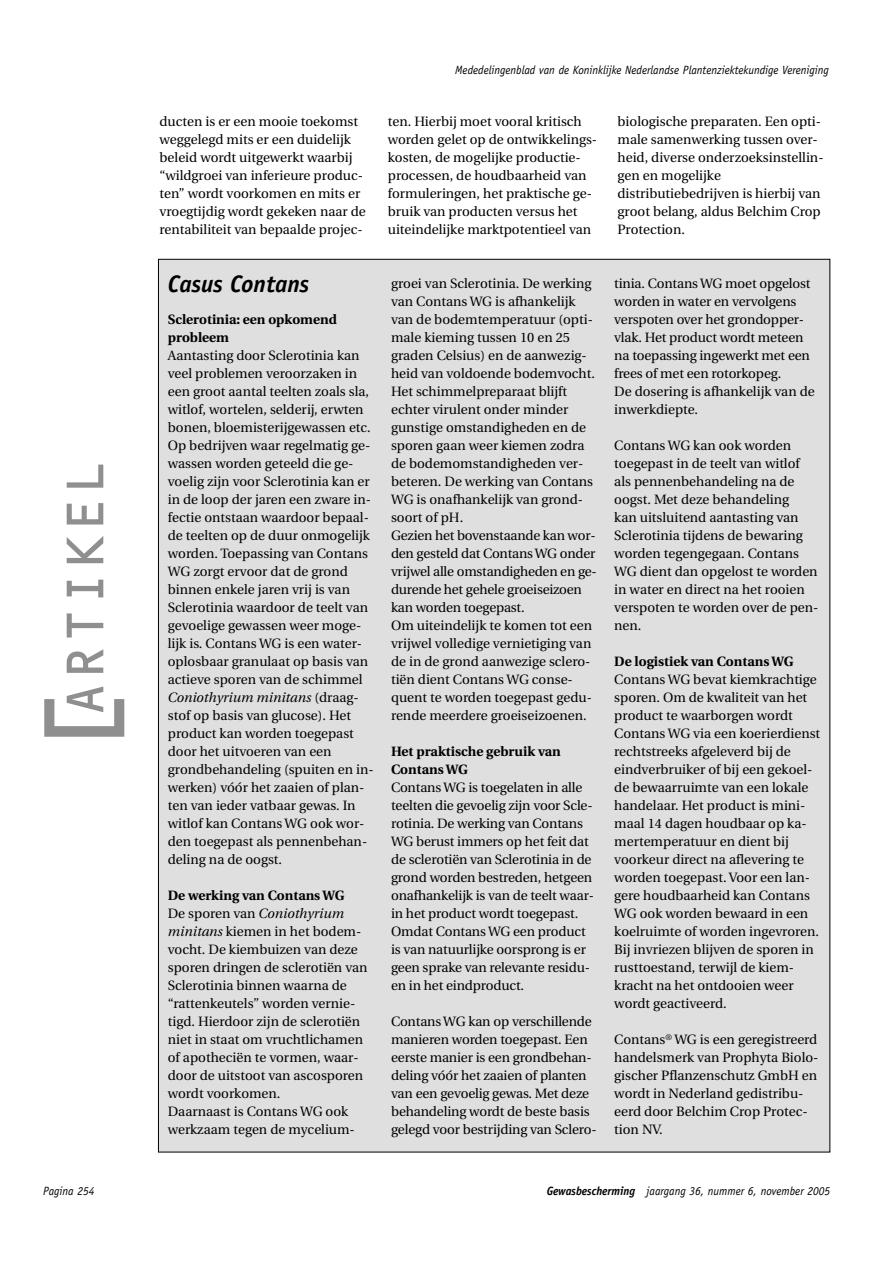
<style>
.page{position:relative;width:893px;height:1262px;background:#fff}
.page>*{position:absolute;margin:0;border:0;box-sizing:border-box;transform-origin:0 0}
.t1{font:108px "OCR C Regular";color:#8f8f8f;scale:.95 1}
.t2{font:54px "OCR C Regular";color:#8f8f8f;scale:.95 1}
.t3{font:italic 700 24px "Officina Sans";color:#000}
.t4{font:13.5px/18px "Utopia";color:#000}
.t5{font:700 13.5px/18px "Utopia";color:#000}
.t6{font:italic 12px "Officina Sans";color:#000;scale:.95 1}
.s1{font-style:italic}
.s2{font-weight:700}
</style>
<div class="page">
<div style="left:158px;top:259px;width:671px;height:893px;background:#dfdfdf"></div>
<p class="t6" style="left:455px;top:65px;width:394px">Mededelingenblad van de Koninklijke Nederlandse Plantenziektekundige Vereniging</p>
<h2 class="t2" style="left:66px;top:718px;width:274px;rotate:-90deg">ARTIKEL</h2>
<h1 class="t1" style="left:51px;top:754px;width:79px;rotate:-90deg">[</h1>
<p class="t4" style="left:159px;top:114px;width:208px">ducten is er een mooie toekomst weggelegd mits er een duidelijk beleid wordt uitgewerkt waarbij “wildgroei van inferieure produc&shy;ten” wordt voorkomen en mits er vroegtijdig wordt gekeken naar de rentabiliteit van bepaalde projec-</p>
<p class="t4" style="left:388px;top:114px;width:211px">ten. Hierbij moet vooral kritisch worden gelet op de ontwikkelings&shy;kosten, de mogelijke productie&shy;processen, de houdbaarheid van formuleringen, het praktische ge&shy;bruik van producten versus het uiteindelijke marktpotentieel van</p>
<p class="t4" style="left:617px;top:114px;width:207px">biologische preparaten. Een opti&shy;male samenwerking tussen over&shy;heid, diverse onderzoeksinstellin&shy;gen en mogelijke distributiebedrijven is hierbij van groot belang, aldus Belchim Crop<br>Protection.</p>
<h3 class="t3" style="left:168px;top:275px;width:143px">Casus Contans</h3>
<p class="t5" style="left:168px;top:312px;width:170px">Sclerotinia: een opkomend probleem</p>
<p class="t4" style="left:168px;top:348px;width:207px">Aantasting door Sclerotinia kan veel problemen veroorzaken in een groot aantal teelten zoals sla, witlof, wortelen, selderij, erwten bonen, bloemisterijgewassen etc.<br>Op bedrijven waar regelmatig ge&shy;wassen worden geteeld die ge&shy;voelig zijn voor Sclerotinia kan er in de loop der jaren een zware in&shy;fectie ontstaan waardoor bepaal&shy;de teelten op de duur onmogelijk worden. Toepassing van Contans<br>WG zorgt ervoor dat de grond binnen enkele jaren vrij is van<br>Sclerotinia waardoor de teelt van gevoelige gewassen weer moge&shy;lijk is. Contans WG is een water&shy;oplosbaar granulaat op basis van actieve sporen van de schimmel<br><span class="s1">Coniothyrium minitans</span> (draag&shy;stof op basis van glucose). Het product kan worden toegepast door het uitvoeren van een grondbehandeling (spuiten en in&shy;werken) vóór het zaaien of plan&shy;ten van ieder vatbaar gewas. In witlof kan Contans WG ook wor&shy;den toegepast als pennenbehan&shy;deling na de oogst.</p>
<p class="t4" style="left:168px;top:888px;width:201px"><span class="s2">De werking van Contans WG<br></span>De sporen van <span class="s1">Coniothyrium minitans</span> kiemen in het bodem&shy;vocht. De kiembuizen van deze sporen dringen de sclerotiën van<br>Sclerotinia binnen waarna de “rattenkeutels” worden vernie&shy;tigd. Hierdoor zijn de sclerotiën niet in staat om vruchtlichamen of apotheciën te vormen, waar&shy;door de uitstoot van ascosporen wordt voorkomen.<br>Daarnaast is Contans WG ook werkzaam tegen de mycelium-</p>
<p class="t4" style="left:391px;top:276px;width:207px">groei van Sclerotinia. De werking van Contans WG is afhankelijk van de bodemtemperatuur (opti&shy;male kieming tussen 10 en 25 graden Celsius) en de aanwezig&shy;heid van voldoende bodemvocht.<br>Het schimmelpreparaat blijft echter virulent onder minder gunstige omstandigheden en de sporen gaan weer kiemen zodra de bodemomstandigheden ver&shy;beteren. De werking van Contans<br>WG is onafhankelijk van grond&shy;soort of pH.<br>Gezien het bovenstaande kan wor&shy;den gesteld dat Contans WG onder vrijwel alle omstandigheden en ge&shy;durende het gehele groeiseizoen kan worden toegepast.<br>Om uiteindelijk te komen tot een vrijwel volledige vernietiging van de in de grond aanwezige sclero&shy;tiën dient Contans WG conse&shy;quent te worden toegepast gedu&shy;rende meerdere groeiseizoenen.</p>
<p class="t5" style="left:391px;top:744px;width:171px">Het praktische gebruik van<br>Contans WG</p>
<p class="t4" style="left:391px;top:780px;width:204px">Contans WG is toegelaten in alle teelten die gevoelig zijn voor Scle&shy;rotinia. De werking van Contans<br>WG berust immers op het feit dat de sclerotiën van Sclerotinia in de grond worden bestreden, hetgeen onafhankelijk is van de teelt waar&shy;in het product wordt toegepast.<br>Omdat Contans WG een product is van natuurlijke oorsprong is er geen sprake van relevante residu&shy;en in het eindproduct.</p>
<p class="t4" style="left:391px;top:1014px;width:207px">Contans WG kan op verschillende manieren worden toegepast. Een eerste manier is een grondbehan&shy;deling vóór het zaaien of planten van een gevoelig gewas. Met deze behandeling wordt de beste basis gelegd voor bestrijding van Sclero-</p>
<p class="t4" style="left:614px;top:276px;width:202px">tinia. Contans WG moet opgelost worden in water en vervolgens verspoten over het grondopper&shy;vlak. Het product wordt meteen na toepassing ingewerkt met een frees of met een rotorkopeg.<br>De dosering is afhankelijk van de inwerkdiepte.</p>
<p class="t4" style="left:614px;top:438px;width:206px">Contans WG kan ook worden toegepast in de teelt van witlof als pennenbehandeling na de oogst. Met deze behandeling<br>kan uitsluitend aantasting van<br>Sclerotinia tijdens de bewaring worden tegengegaan. Contans<br>WG dient dan opgelost te worden in water en direct na het rooien verspoten te worden over de pen&shy;nen.</p>
<p class="t5" style="left:614px;top:654px;width:181px">De logistiek van Contans WG</p>
<p class="t4" style="left:614px;top:672px;width:207px">Contans WG bevat kiemkrachtige sporen. Om de kwaliteit van het product te waarborgen wordt<br>Contans WG via een koerierdienst rechtstreeks afgeleverd bij de eindverbruiker of bij een gekoel&shy;de bewaarruimte van een lokale handelaar. Het product is mini&shy;maal 14 dagen houdbaar op ka&shy;mertemperatuur en dient bij voorkeur direct na aflevering te worden toegepast. Voor een lan&shy;gere houdbaarheid kan Contans<br>WG ook worden bewaard in een koelruimte of worden ingevroren.<br>Bij invriezen blijven de sporen in rusttoestand, terwijl de kiem&shy;kracht na het ontdooien weer wordt geactiveerd.</p>
<p class="t4" style="left:614px;top:1032px;width:206px">Contans<sup>®</sup> WG is een geregistreerd handelsmerk van Prophyta Biolo&shy;gischer Pflanzenschutz GmbH en wordt in Nederland gedistribu&shy;eerd door Belchim Crop Protec&shy;tion NV.</p>
<p class="t6" style="left:43px;top:1186px;width:55px">Pagina 254</p>
<p class="t6" style="left:546px;top:1186px;width:300px"><span class="s2">Gewasbescherming</span> jaargang 36, nummer 6, november 2005</p>
</div>
